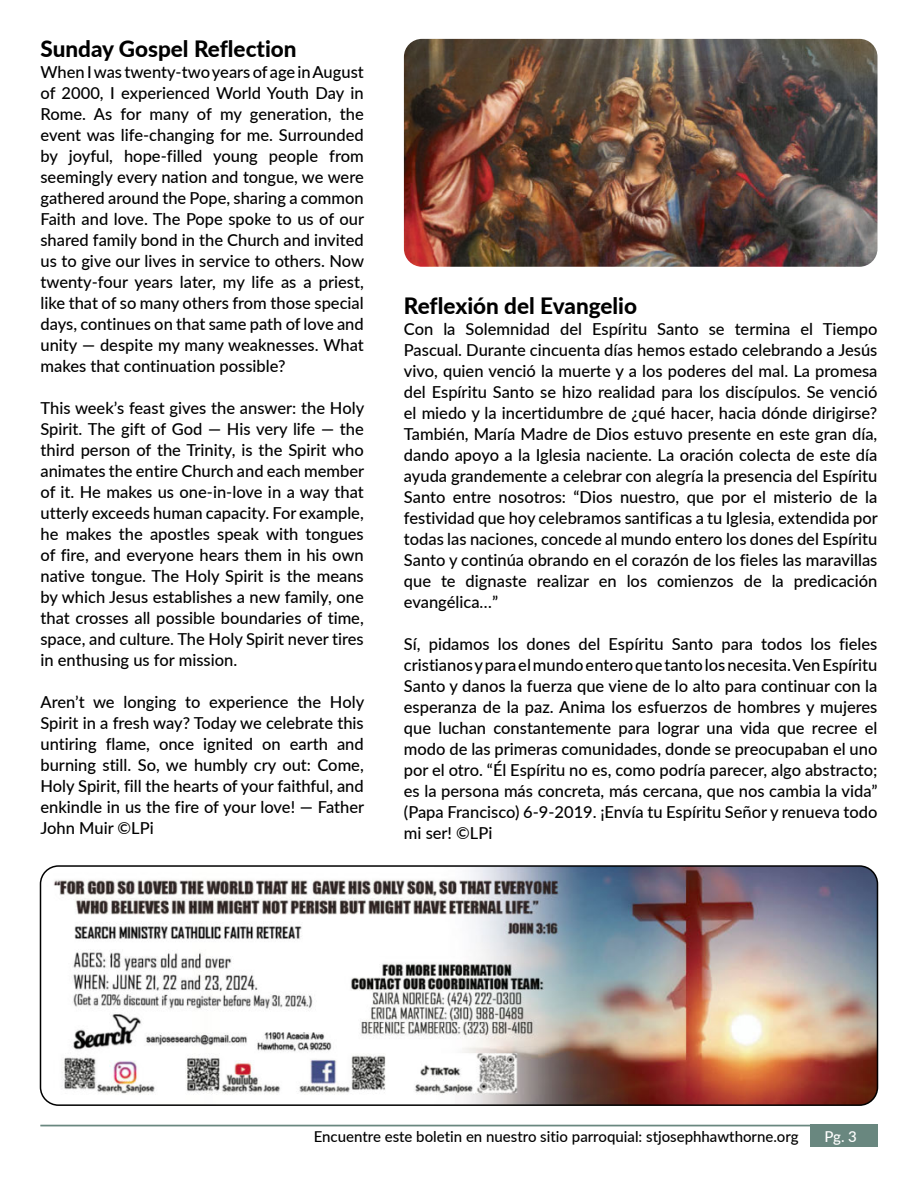
<style>
.page{position:relative;width:918px;height:1188px;background:#fff}
.page>*{position:absolute;margin:0;border:0;box-sizing:border-box;transform-origin:0 0}
.t1{font:800 22.5px "Lato";color:#000}
.t2{font:500 16.5px/21px "Grcdqr Lato";color:#000;text-align:justify}
.t3{font:500 15px "Gvrmwm Lato";color:#000}
.t4{font:500 15px "Grcdqr Lato";color:#fff}
</style>
<div class="page">
<div style="left:810px;top:1125px;width:68px;height:22px;background:#69877f"></div>
<hr style="left:41px;top:1125px;width:770px;height:1px;background:#69877f">
<img style="left:41px;top:868px;width:836px;height:237px">
<div style="left:40px;top:865px;width:838px;height:241px;border:2px solid #000;border-radius:18px"></div>
<img style="left:404px;top:39px;width:474px;height:228px">
<h1 class="t1" style="left:41px;top:32px;width:258px">Sunday Gospel Reflection</h1>
<p class="t2" style="left:41px;top:61px;width:325px">When I was twenty-two years of age in August of 2000, I experienced World Youth Day in Rome. As for many of my generation, the event was life-changing for me. Surrounded by joyful, hope-filled young people from seemingly every nation and tongue, we were gathered around the Pope, sharing a common Faith and love. The Pope spoke to us of our shared family bond in the Church and invited us to give our lives in service to others. Now twenty-four years later, my life as a priest, like that of so many others from those special days, continues on that same path of love and unity — despite my many weaknesses. What makes that continuation possible?</p>
<p class="t2" style="left:41px;top:397px;width:325px">This week’s feast gives the answer: the Holy Spirit. The gift of God — His very life — the third person of the Trinity, is the Spirit who animates the entire Church and each member of it. He makes us one-in-love in a way that utterly exceeds human capacity. For example, he makes the apostles speak with tongues of fire, and everyone hears them in his own native tongue. The Holy Spirit is the means by which Jesus establishes a new family, one that crosses all possible boundaries of time, space, and culture. The Holy Spirit never tires in enthusing us for mission.</p>
<p class="t2" style="left:41px;top:691px;width:325px">Aren’t we longing to experience the Holy Spirit in a fresh way? Today we celebrate this untiring flame, once ignited on earth and burning still. So, we humbly cry out: Come, Holy Spirit, fill the hearts of your faithful, and enkindle in us the fire of your love! — Father John Muir ©LPi</p>
<h1 class="t1" style="left:404px;top:289px;width:235px">Reflexión del Evangelio</h1>
<p class="t2" style="left:404px;top:318px;width:475px">Con la Solemnidad del Espíritu Santo se termina el Tiempo Pascual. Durante cincuenta días hemos estado celebrando a Jesús vivo, quien venció la muerte y a los poderes del mal. La promesa del Espíritu Santo se hizo realidad para los discípulos. Se venció el miedo y la incertidumbre de ¿qué hacer, hacia dónde dirigirse?<br>También, María Madre de Dios estuvo presente en este gran día, dando apoyo a la Iglesia naciente. La oración colecta de este día ayuda grandemente a celebrar con alegría la presencia del Espíritu Santo entre nosotros: “Dios nuestro, que por el misterio de la festividad que hoy celebramos santificas a tu Iglesia, extendida por todas las naciones, concede al mundo entero los dones del Espíritu Santo y continúa obrando en el corazón de los fieles las maravillas que te dignaste realizar en los comienzos de la predicación evangélica…”</p>
<p class="t2" style="left:404px;top:633px;width:475px">Sí, pidamos los dones del Espíritu Santo para todos los fieles cristianos y para el mundo entero que tanto los necesita. Ven Espíritu Santo y danos la fuerza que viene de lo alto para continuar con la esperanza de la paz. Anima los esfuerzos de hombres y mujeres que luchan constantemente para lograr una vida que recree el modo de las primeras comunidades, donde se preocupaban el uno por el otro. “Él Espíritu no es, como podría parecer, algo abstracto; es la persona más concreta, más cercana, que nos cambia la vida” (Papa Francisco) 6-9-2019. ¡Envía tu Espíritu Señor y renueva todo mi ser! ©LPi</p>
<p class="t3" style="left:314px;top:1126px;width:486px">Encuentre este boletin en nuestro sitio parroquial: stjosephhawthorne.org</p>
<p class="t4" style="left:824px;top:1126px;width:34px">Pg. 3</p>
</div>
